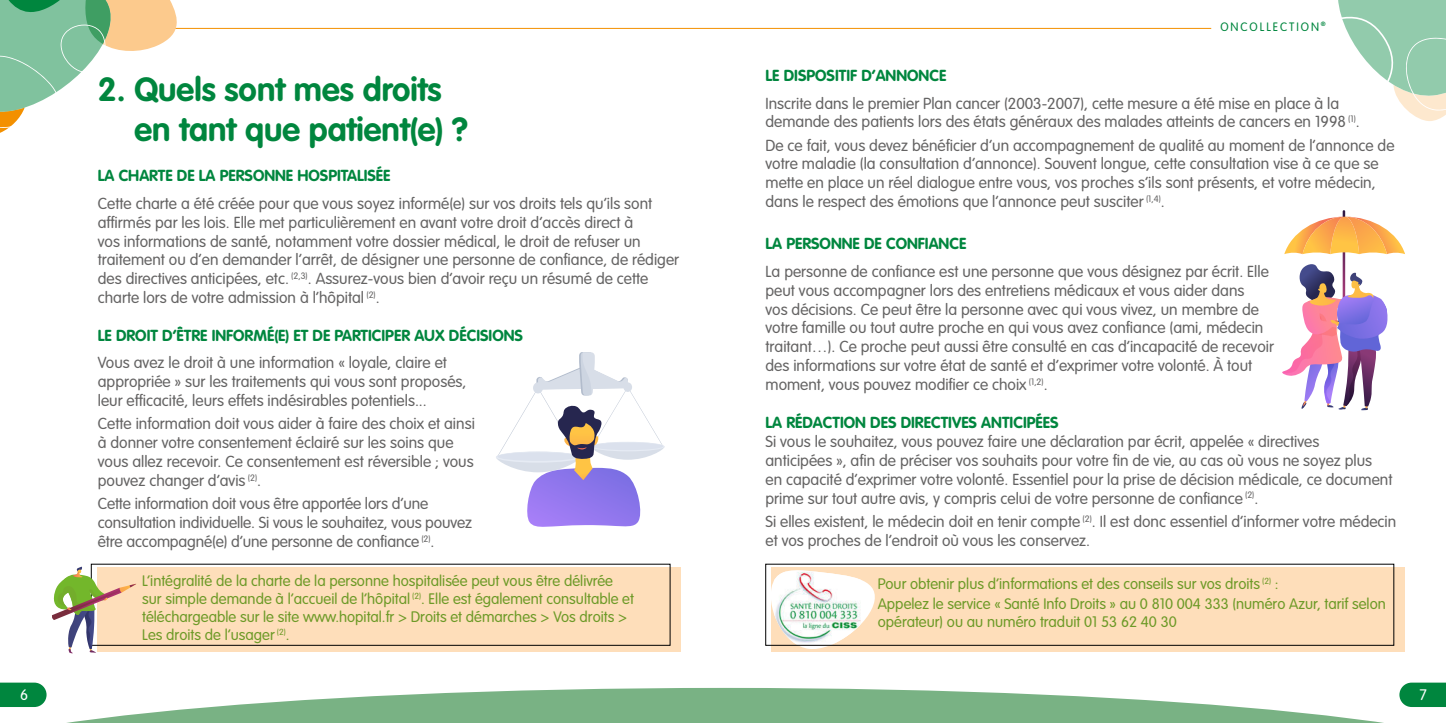
<style>
.page{position:relative;width:1446px;height:723px;background:#fff}
.page>*{position:absolute;margin:0;border:0;box-sizing:border-box;transform-origin:0 0}
.t1{font:700 33px/39.6px "VAG Rounded";color:#00863e}
.t2{font:300 15.75px/18.9px "VAG Rounded";color:#646363}
.t3{font:700 15.75px "VAG Rounded";color:#00863e}
.text_gray{font:300 15px/18px "VAG Rounded";color:#6d9a27}
.t4{font:300 15px "VAG Rounded";color:#fff}
.t5{font:300 12px "VAG Rounded";letter-spacing:.16em;color:#00863e}
</style>
<div class="page">
<hr style="left:171px;top:28px;width:1040px;height:1px;background:#f39000">
<svg style="left:0;top:682px;width:45px;height:6px"></svg>
<svg style="left:1401px;top:682px;width:45px;height:6px"></svg>
<svg style="left:0;top:688px;width:1446px;height:35px;fill:#79b284"></svg>
<svg style="left:0;top:0;width:185px;height:133px"></svg>
<svg style="left:1338px;top:0;width:108px;height:121px"></svg>
<div style="left:97px;top:567px;width:583px;height:84px;background:#fedeba"></div>
<div style="left:771px;top:567px;width:634px;height:84px;background:#fedeba"></div>
<svg style="left:52px;top:567px;width:84px;height:86px"></svg>
<svg style="left:767px;top:570px;width:111px;height:82px"></svg>
<img style="left:774px;top:572px;width:86px;height:71px">
<svg style="left:496px;top:352px;width:168px;height:175px"></svg>
<svg style="left:1282px;top:210px;width:123px;height:200px"></svg>
<p class="t1" style="left:134px;top:70px;width:335px;text-indent:-37px">2. Quels sont mes droits en tant que patient(e) ?</p>
<p class="t3" style="left:98px;top:167px;width:294px">LA CHARTE DE LA PERSONNE HOSPITALISÉE</p>
<p class="t2" style="left:98px;top:194px;width:583px">Cette charte a été créée pour que vous soyez informé(e) sur vos droits tels qu’ils sont affirmés par les lois. Elle met particulièrement en avant votre droit d’accès direct à<br>vos informations de santé, notamment votre dossier médical, le droit de refuser un traitement ou d’en demander l’arrêt, de désigner une personne de confiance, de rédiger des directives anticipées, etc. <sup>(2,3)</sup>. Assurez-vous bien d’avoir reçu un résumé de cette charte lors de votre admission à l’hôpital <sup>(2)</sup>.</p>
<p class="t3" style="left:98px;top:326px;width:427px">LE DROIT D’ÊTRE INFORMÉ(E) ET DE PARTICIPER AUX DÉCISIONS</p>
<p class="t2" style="left:98px;top:353px;width:370px">Vous avez le droit à une information « loyale, claire et appropriée » sur les traitements qui vous sont proposés, leur efficacité, leurs effets indésirables potentiels...</p>
<p class="t2" style="left:98px;top:414px;width:378px">Cette information doit vous aider à faire des choix et ainsi à donner votre consentement éclairé sur les soins que vous allez recevoir. Ce consentement est réversible ; vous pouvez changer d’avis <sup>(2)</sup>.</p>
<p class="t2" style="left:98px;top:494px;width:376px">Cette information doit vous être apportée lors d’une consultation individuelle. Si vous le souhaitez, vous pouvez être accompagné(e) d’une personne de confiance <sup>(2)</sup>.</p>
<p class="t5" style="left:1220px;top:20px;width:107px">ONCOLLECTION <sup>®</sup></p>
<p class="t3" style="left:765px;top:66px;width:182px">LE DISPOSITIF D’ANNONCE</p>
<p class="t2" style="left:765px;top:93px;width:596px">Inscrite dans le premier Plan cancer (2003-2007), cette mesure a été mise en place à la demande des patients lors des états généraux des malades atteints de cancers en 1998 <sup>(1)</sup>.</p>
<p class="t2" style="left:765px;top:136px;width:630px">De ce fait, vous devez bénéficier d’un accompagnement de qualité au moment de l’annonce de votre maladie (la consultation d’annonce). Souvent longue, cette consultation vise à ce que se mette en place un réel dialogue entre vous, vos proches s’ils sont présents, et votre médecin, dans le respect des émotions que l’annonce peut susciter <sup>(1,4)</sup>.</p>
<p class="t3" style="left:765px;top:235px;width:202px">LA PERSONNE DE CONFIANCE</p>
<p class="t2" style="left:765px;top:262px;width:510px">La personne de confiance est une personne que vous désignez par écrit. Elle peut vous accompagner lors des entretiens médicaux et vous aider dans<br>vos décisions. Ce peut être la personne avec qui vous vivez, un membre de votre famille ou tout autre proche en qui vous avez confiance (ami, médecin traitant…). Ce proche peut aussi être consulté en cas d’incapacité de recevoir des informations sur votre état de santé et d’exprimer votre volonté. À tout moment, vous pouvez modifier ce choix <sup>(1,2)</sup>.</p>
<p class="t3" style="left:765px;top:413px;width:294px">LA RÉDACTION DES DIRECTIVES ANTICIPÉES</p>
<p class="t2" style="left:765px;top:432px;width:628px">Si vous le souhaitez, vous pouvez faire une déclaration par écrit, appelée « directives<br>anticipées », afin de préciser vos souhaits pour votre fin de vie, au cas où vous ne soyez plus en capacité d’exprimer votre volonté. Essentiel pour la prise de décision médicale, ce document prime sur tout autre avis, y compris celui de votre personne de confiance <sup>(2)</sup>.</p>
<p class="t2" style="left:765px;top:512px;width:632px">Si elles existent, le médecin doit en tenir compte <sup>(2)</sup>. Il est donc essentiel d’informer votre médecin et vos proches de l’endroit où vous les conservez.</p>
<p class="text_gray" style="left:142px;top:571px;width:493px">L’intégralité de la charte de la personne hospitalisée peut vous être délivrée sur simple demande à l’accueil de l’hôpital <sup>(2)</sup>. Elle est également consultable et téléchargeable sur le site www.hopital.fr &gt; Droits et démarches &gt; Vos droits &gt; Les droits de l’usager <sup>(2)</sup>.</p>
<p class="text_gray" style="left:878px;top:574px;width:402px">Pour obtenir plus d’informations et des conseils sur vos droits <sup>(2)</sup> :</p>
<p class="text_gray" style="left:878px;top:594px;width:509px">Appelez le service « Santé Info Droits » au 0 810 004 333 (numéro Azur, tarif selon opérateur) ou au numéro traduit 01 53 62 40 30</p>
<p class="t4" style="left:20px;top:686px;width:10px">6</p>
<p class="t4" style="left:1419px;top:686px;width:9px">7</p>
</div>
